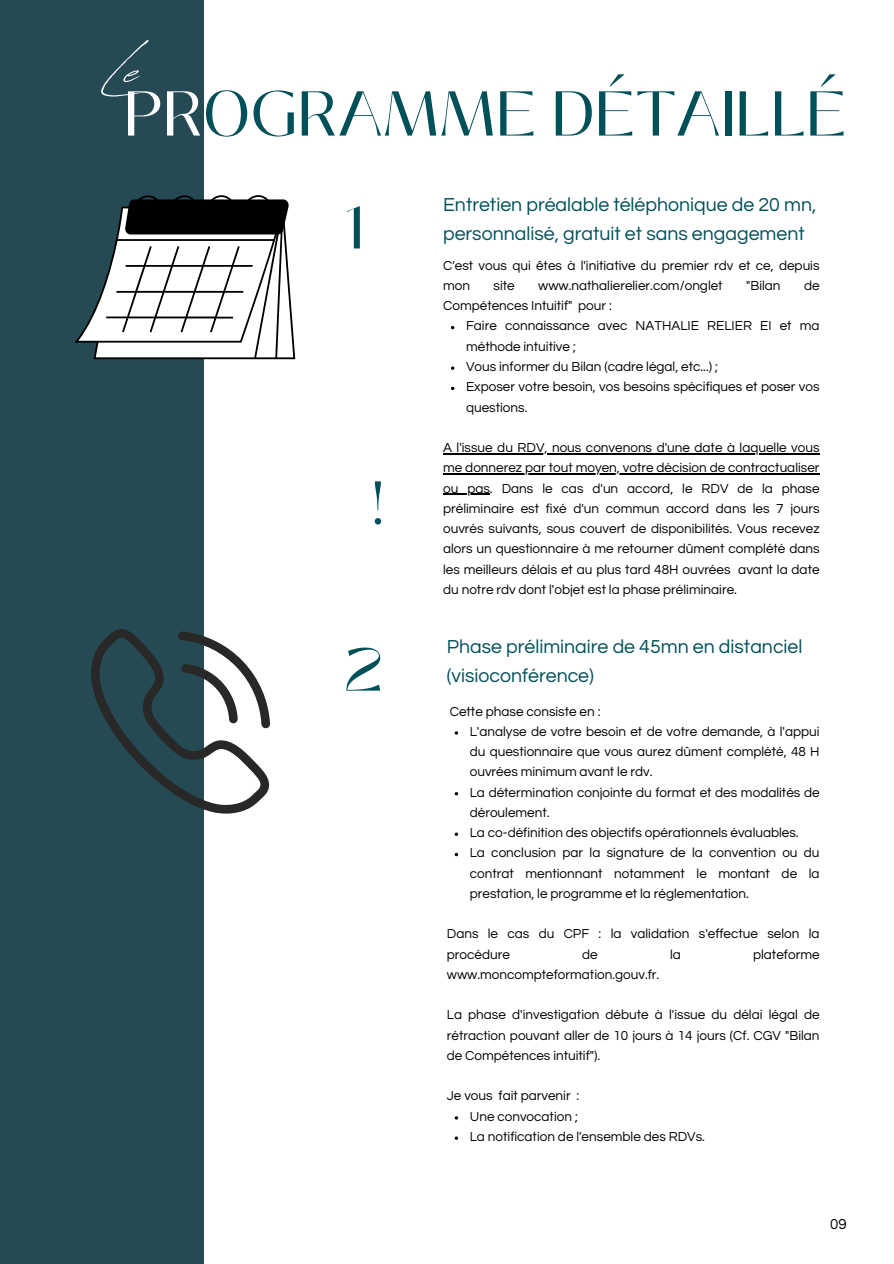
<style>
.page{position:relative;width:894px;height:1264px;background:#fff}
.page>*{position:absolute;margin:0;border:0;box-sizing:border-box;transform-origin:0 0}
.t1{font:68.85px "Revive 80 Signature";color:#fff}
.t2{font:63px "Black Mango";color:#005059}
.t3{font:60px "Black Mango";color:#005059}
.t4{font:19.5px/29.2px "Questrial";color:#005059}
.t5{font:15px "Questrial";color:#000}
.t6{font:13.5px/20.2px "Questrial";color:#000}
.s1{color:#fff}
</style>
<div class="page">
<div style="left:0;top:0;width:204px;height:1263px;background:#264a54"></div>
<svg style="left:451px;top:366px;width:3px;height:4px"></svg>
<hr style="left:443px;top:453px;width:376px;height:1px;background:#000">
<hr style="left:443px;top:473px;width:376px;height:1px;background:#000">
<hr style="left:443px;top:493px;width:47px;height:2px;background:#000">
<svg style="left:454px;top:832px;width:4px;height:4px"></svg>
<svg style="left:454px;top:852px;width:4px;height:4px"></svg>
<svg style="left:75px;top:195px;width:220px;height:164px"></svg>
<svg style="left:91px;top:629px;width:179px;height:184px"></svg>
<p class="t1" style="left:105px;top:18px;width:35px">Le</p>
<p class="t2" style="left:124px;top:66px;width:724px"><span class="s1">PR</span>OGRAMME DÉTAILLÉ</p>
<p class="t3" style="left:344px;top:182px;width:20px">1</p>
<p class="t3" style="left:372px;top:457px;width:13px">!</p>
<p class="t4" style="left:443px;top:190px;width:374px">Entretien préalable téléphonique de 20 mn,</p>
<p class="t4" style="left:443px;top:220px;width:363px">personnalisé, gratuit et sans engagement</p>
<p class="t6" style="left:443px;top:255px;width:378px">C'est vous qui êtes à l'initiative du premier rdv et ce, depuis mon</p>
<p class="t6" style="left:493px;top:276px;width:23px">site</p>
<p class="t6" style="left:538px;top:276px;width:186px">www.nathalierelier.com/onglet</p>
<p class="t6" style="left:746px;top:276px;width:36px">"Bilan</p>
<p class="t6" style="left:803px;top:276px;width:17px">de</p>
<p class="t6" style="left:443px;top:296px;width:170px">Compétences Intuitif" pour :</p>
<p class="t6" style="left:466px;top:316px;width:355px">Faire connaissance avec NATHALIE RELIER EI et ma méthode intuitive ;</p>
<p class="t6" style="left:466px;top:357px;width:253px">Vous informer du Bilan (cadre légal, etc...) ;</p>
<p class="t6" style="left:466px;top:377px;width:355px">Exposer votre besoin, vos besoins spécifiques et poser vos questions.</p>
<p class="t6" style="left:443px;top:438px;width:378px">A l'issue du RDV, nous convenons d'une date à laquelle vous</p>
<p class="t6" style="left:443px;top:458px;width:378px">me donnerez par tout moyen, votre décision de contractualiser</p>
<p class="t6" style="left:443px;top:478px;width:378px;text-align:justify">ou pas. Dans le cas d'un accord, le RDV de la phase préliminaire est fixé d'un commun accord dans les 7 jours ouvrés suivants, sous couvert de disponibilités. Vous recevez alors un questionnaire à me retourner dûment complété dans les meilleurs délais et au plus tard 48H ouvrées avant la date du notre rdv dont l'objet est la phase préliminaire.</p>
<p class="t3" style="left:344px;top:624px;width:40px">2</p>
<p class="t4" style="left:446px;top:632px;width:357px">Phase préliminaire de 45mn en distanciel (visioconférence)</p>
<p class="t6" style="left:449px;top:701px;width:152px">Cette phase consiste en :</p>
<p class="t6" style="left:469px;top:721px;width:351px;text-align:justify">L'analyse de votre besoin et de votre demande, à l'appui du questionnaire que vous aurez dûment complété, 48 H ouvrées minimum avant le rdv.</p>
<p class="t6" style="left:469px;top:782px;width:351px">La détermination conjointe du format et des modalités de déroulement.</p>
<p class="t6" style="left:469px;top:822px;width:330px">La co-définition des objectifs opérationnels évaluables.</p>
<p class="t6" style="left:469px;top:843px;width:351px;text-align:justify">La conclusion par la signature de la convention ou du contrat mentionnant notamment le montant de la prestation, le programme et la réglementation.</p>
<p class="t6" style="left:446px;top:924px;width:374px">Dans le cas du CPF : la validation s'effectue selon la procédure</p>
<p class="t6" style="left:582px;top:944px;width:17px">de</p>
<p class="t6" style="left:669px;top:944px;width:12px">la</p>
<p class="t6" style="left:753px;top:944px;width:68px">plateforme</p>
<p class="t6" style="left:446px;top:964px;width:214px">www.moncompteformation.gouv.fr.</p>
<p class="t6" style="left:446px;top:1005px;width:374px;text-align:justify">La phase d'investigation débute à l'issue du délai légal de rétraction pouvant aller de 10 jours à 14 jours (Cf. CGV "Bilan de Compétences intuitif").</p>
<p class="t6" style="left:446px;top:1086px;width:134px">Je vous fait parvenir :</p>
<p class="t6" style="left:469px;top:1106px;width:110px">Une convocation ;</p>
<p class="t6" style="left:469px;top:1126px;width:237px">La notification de l'ensemble des RDVs.</p>
<p class="t5" style="left:830px;top:1216px;width:18px">09</p>
</div>
